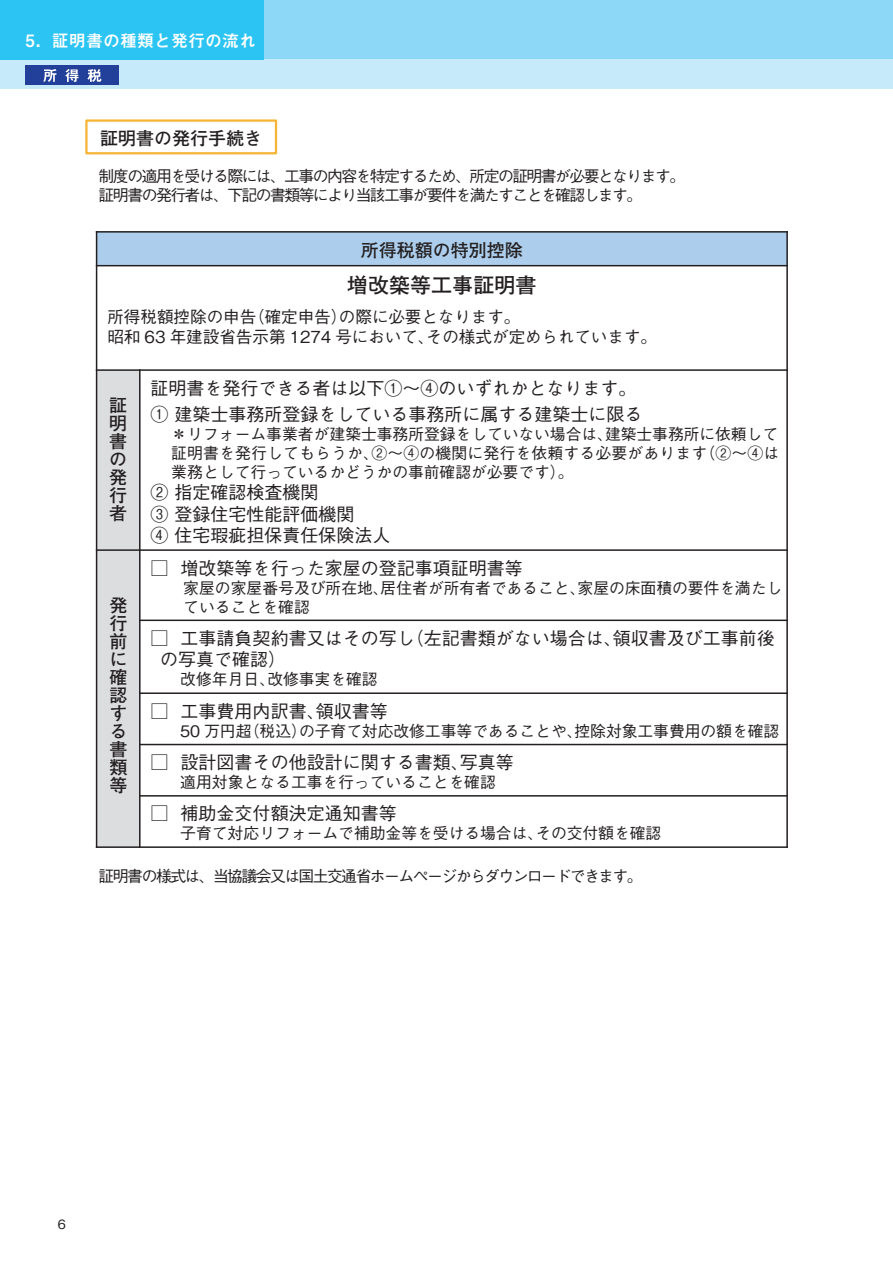
<style>
.page{position:relative;width:893px;height:1263px;background:#fff}
.page>*{position:absolute;margin:0;border:0;box-sizing:border-box;transform-origin:0 0}
.t1{font:500 21px "P Futo Go B101 Pr 6 N";color:#231f20}
.t2{font:500 18px/21.6px "Gothic BBB Pro";color:#231f20}
.t3{font:500 18px/18px "P Futo Go B101 Pr 6 N";color:#231f20;text-align:justify}
.t4{font:700 16.95px "Mi Go MB1 Std De";color:#fff}
.t5{font:500 16.5px/19.8px "Gothic BBB Pro";color:#231f20}
.t6{font:500 15.9px/18.9px "Gothic BBB Pro";letter-spacing:-.01em;color:#231f20;text-align:justify}
.t7{font:500 15.9px/18.9px "Gothic BBB Pro";letter-spacing:-.1em;color:#231f20}
.t8{font:500 12.75px "Gothic BBB Pro";color:#231f20}
</style>
<div class="page">
<div style="left:0;top:0;width:893px;height:60px;background:#8dd7f7"></div>
<div style="left:0;top:60px;width:893px;height:29px;background:#c6eafa"></div>
<div style="left:26px;top:66px;width:93px;height:19px;background:#223f99"></div>
<svg style="left:43px;top:69px;width:13px;height:13px"></svg>
<svg style="left:65px;top:69px;width:13px;height:13px"></svg>
<svg style="left:87px;top:69px;width:14px;height:13px"></svg>
<div style="left:0;top:0;width:264px;height:60px;background:#2bc4f3"></div>
<div style="left:85px;top:119px;width:192px;height:35px;border:2px solid #f5b435"></div>
<div style="left:97px;top:232px;width:690px;height:34px;background:#accdeb"></div>
<div style="left:97px;top:370px;width:43px;height:180px;background:#dcdddf"></div>
<div style="left:97px;top:550px;width:43px;height:297px;background:#dcdddf"></div>
<hr style="left:139px;top:369px;width:2px;height:479px;background:#231f20">
<hr style="left:96px;top:265px;width:692px;height:1px;background:#231f20">
<hr style="left:96px;top:369px;width:692px;height:2px;background:#231f20">
<hr style="left:96px;top:549px;width:692px;height:2px;background:#231f20">
<hr style="left:139px;top:619px;width:649px;height:2px;background:#231f20">
<hr style="left:139px;top:692px;width:649px;height:2px;background:#231f20">
<hr style="left:139px;top:744px;width:649px;height:1px;background:#231f20">
<hr style="left:139px;top:795px;width:649px;height:1px;background:#231f20">
<hr style="left:96px;top:231px;width:1px;height:617px;background:#231f20">
<hr style="left:786px;top:231px;width:2px;height:617px;background:#231f20">
<hr style="left:96px;top:231px;width:692px;height:2px;background:#231f20">
<hr style="left:96px;top:846px;width:692px;height:2px;background:#231f20">
<p class="t4" style="left:26px;top:28px;width:232px">5．証明書の種類と発行の流れ</p>
<p class="t3" style="left:100px;top:129px;width:163px">証明書の発行手続き</p>
<p class="t7" style="left:99px;top:165px;width:588px">制度の適用を受ける際には、工事の内容を特定するため、所定の証明書が必要となります。証明書の発行者は、下記の書類等により当該工事が要件を満たすことを確認します。</p>
<p class="t3" style="left:361px;top:241px;width:163px">所得税額の特別控除</p>
<p class="t1" style="left:347px;top:268px;width:191px">増改築等工事証明書</p>
<p class="t5" style="left:107px;top:305px;width:551px">所得税額控除の申告（確定申告）の際に必要となります。<br>昭和 63 年建設省告示第 1274 号において、その様式が定められています。</p>
<p class="t2" style="left:151px;top:372px;width:493px;line-height:26.1px">証明書を発行できる者は以下①～④のいずれかとなります。<br>① 建築士事務所登録をしている事務所に属する建築士に限る</p>
<p class="t6" style="left:171px;top:422px;width:609px">＊リフォーム事業者が建築士事務所登録をしていない場合は、建築士事務所に依頼して証明書を発行してもらうか、②～④の機関に発行を依頼する必要があります（②～④は業務として行っているかどうかの事前確認が必要です）。</p>
<p class="t2" style="left:151px;top:479px;width:241px">② 指定確認検査機関<br>③ 登録住宅性能評価機関<br>④ 住宅瑕疵担保責任保険法人</p>
<p class="t2" style="left:151px;top:555px;width:374px">□ 増改築等を行った家屋の登記事項証明書等</p>
<p class="t6" style="left:183px;top:576px;width:600px">家屋の家屋番号及び所在地、居住者が所有者であること、家屋の床面積の要件を満たしていることを確認</p>
<p class="t2" style="left:160px;top:625px;width:616px;text-indent:-10px">□ 工事請負契約書又はその写し（左記書類がない場合は、領収書及び工事前後の写真で確認）</p>
<p class="t6" style="left:180px;top:668px;width:199px">改修年月日、改修事実を確認</p>
<p class="t2" style="left:151px;top:698px;width:239px">□ 工事費用内訳書、領収書等</p>
<p class="t6" style="left:180px;top:719px;width:601px">50 万円超（税込）の子育て対応改修工事等であることや、控除対象工事費用の額を確認</p>
<p class="t2" style="left:151px;top:749px;width:365px">□ 設計図書その他設計に関する書類、写真等</p>
<p class="t6" style="left:180px;top:771px;width:317px">適用対象となる工事を行っていることを確認</p>
<p class="t2" style="left:151px;top:800px;width:248px">□ 補助金交付額決定通知書等</p>
<p class="t6" style="left:180px;top:822px;width:483px">子育て対応リフォームで補助金等を受ける場合は、その交付額を確認</p>
<p class="t7" style="left:98px;top:865px;width:546px">証明書の様式は、当協議会又は国土交通省ホームページからダウンロードできます。</p>
<p class="t3" style="left:109px;top:395px;width:19px">証明書の発行者</p>
<p class="t3" style="left:110px;top:596px;width:19px;text-align:left">発行前に確認する書類等</p>
<p class="t8" style="left:58px;top:1214px;width:10px">6</p>
</div>
